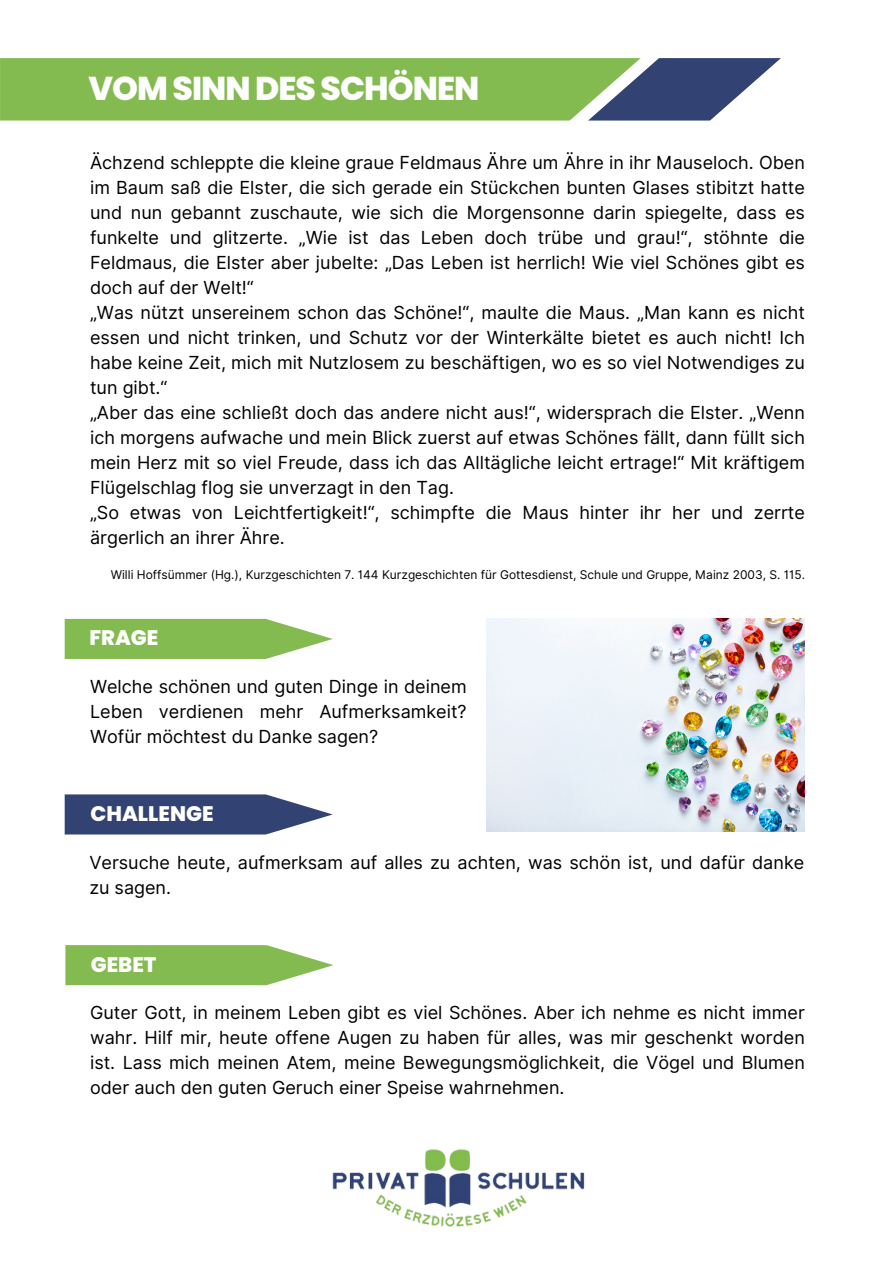
<style>
.page{position:relative;width:894px;height:1264px;background:#fff}
.page>*{position:absolute;margin:0;border:0;box-sizing:border-box;transform-origin:0 0}
.t1{font:800 33px "Poppins";letter-spacing:-.03em;color:#fefefe}
.t2{font:800 21px "Poppins";color:#fff}
.t3{font:18px/25px "Inter";color:#000}
.t4{font:12px "Inter";color:#000}
</style>
<div class="page">
<svg style="left:0;top:58px;width:780px;height:62px;background:#7eac61"></svg>
<img style="left:332px;top:1149px;width:253px;height:78px">
<svg style="left:65px;top:945px;width:268px;height:40px;background:#93c366"></svg>
<svg style="left:65px;top:794px;width:267px;height:40px;background:#4c5b85"></svg>
<svg style="left:65px;top:619px;width:267px;height:40px;background:#93c366"></svg>
<img style="left:486px;top:619px;width:318px;height:212px">
<h3 class="t1" style="left:88px;top:65px;width:392px">VOM SINN DES SCHÖNEN</h3>
<p class="t3" style="left:90px;top:149px;width:716px">Ächzend schleppte die kleine graue Feldmaus Ähre um Ähre in ihr Mauseloch. Oben im Baum saß die Elster, die sich gerade ein Stückchen bunten Glases stibitzt hatte und nun gebannt zuschaute, wie sich die Morgensonne darin spiegelte, dass es funkelte und glitzerte. „Wie ist das Leben doch trübe und grau!“, stöhnte die Feldmaus, die Elster aber jubelte: „Das Leben ist herrlich! Wie viel Schönes gibt es doch auf der Welt!“<br>„Was nützt unsereinem schon das Schöne!“, maulte die Maus. „Man kann es nicht essen und nicht trinken, und Schutz vor der Winterkälte bietet es auch nicht! Ich habe keine Zeit, mich mit Nutzlosem zu beschäftigen, wo es so viel Notwendiges zu tun gibt.“<br>„Aber das eine schließt doch das andere nicht aus!“, widersprach die Elster. „Wenn ich morgens aufwache und mein Blick zuerst auf etwas Schönes fällt, dann füllt sich mein Herz mit so viel Freude, dass ich das Alltägliche leicht ertrage!“ Mit kräftigem Flügelschlag flog sie unverzagt in den Tag.<br>„So etwas von Leichtfertigkeit!“, schimpfte die Maus hinter ihr her und zerrte ärgerlich an ihrer Ähre.</p>
<h2 class="t4" style="left:111px;top:567px;width:695px">Willi Hoffsümmer (Hg.), Kurzgeschichten 7. 144 Kurzgeschichten für Gottesdienst, Schule und Gruppe, Mainz 2003, S. 115.</h2>
<h2 class="t2" style="left:89px;top:623px;width:70px">FRAGE</h2>
<h3 class="t3" style="left:90px;top:674px;width:378px;text-align:justify">Welche schönen und guten Dinge in deinem Leben verdienen mehr Aufmerksamkeit?<br>Wofür möchtest du Danke sagen?</h3>
<p class="t2" style="left:90px;top:799px;width:124px">CHALLENGE</p>
<h3 class="t3" style="left:89px;top:849px;width:716px">Versuche heute, aufmerksam auf alles zu achten, was schön ist, und dafür danke zu sagen.</h3>
<h3 class="t2" style="left:91px;top:949px;width:67px">GEBET</h3>
<h2 class="t3" style="left:90px;top:1000px;width:716px;text-align:justify">Guter Gott, in meinem Leben gibt es viel Schönes. Aber ich nehme es nicht immer wahr. Hilf mir, heute offene Augen zu haben für alles, was mir geschenkt worden ist. Lass mich meinen Atem, meine Bewegungsmöglichkeit, die Vögel und Blumen oder auch den guten Geruch einer Speise wahrnehmen.</h2>
</div>
